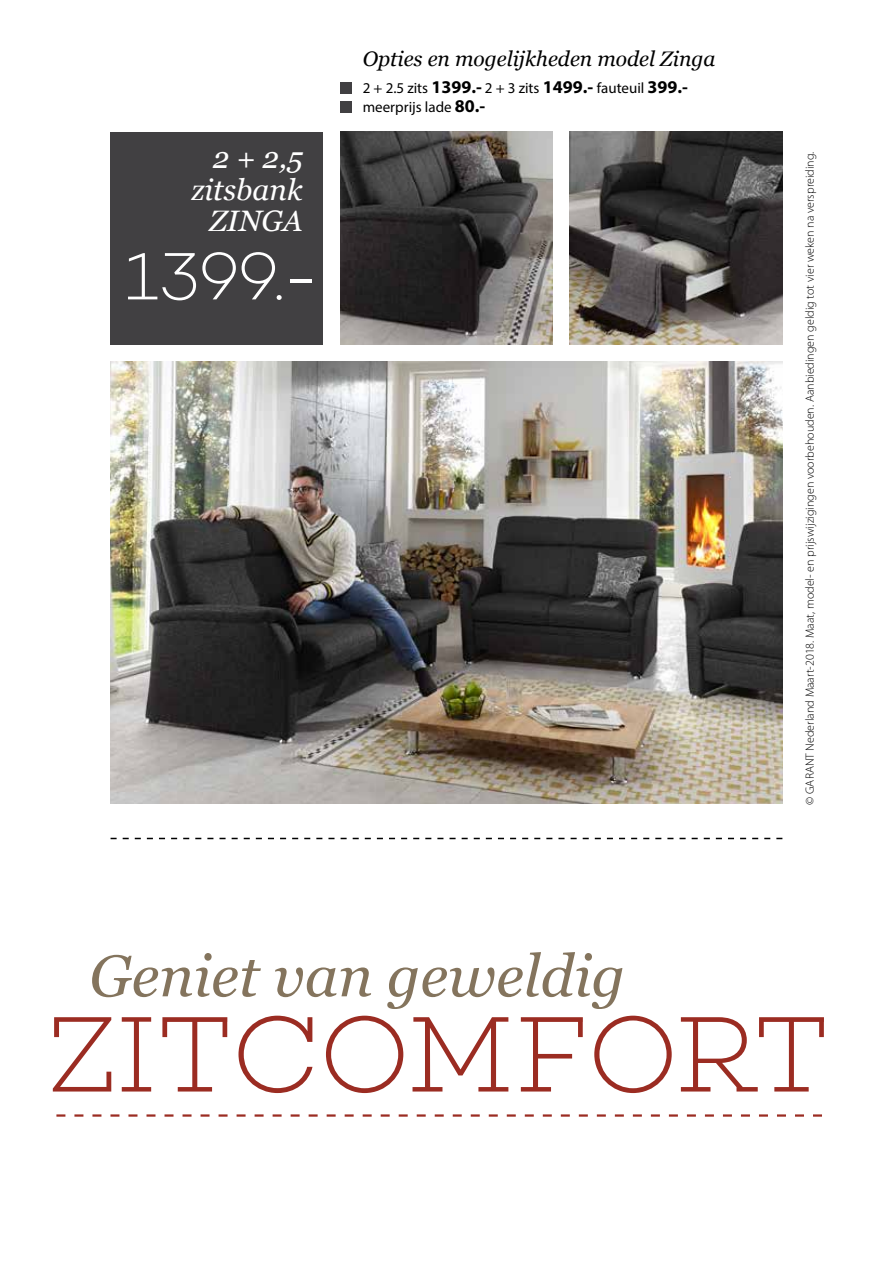
<style>
.page{position:relative;width:893px;height:1263px;background:#fff}
.page>*{position:absolute;margin:0;border:0;box-sizing:border-box;transform-origin:0 0}
.t1{font:109.35px "Choplin Extra Light DEMO";color:#9b2c22}
.t2{font:68.1px "Choplin Extra Light DEMO";color:#fff}
.t3{font:italic 58.5px "Georgia";color:#84745d}
.t4{font:italic 29.55px/31.5px "Georgia";color:#fff;text-align:right}
.t5{font:italic 21px "Georgia";color:#000}
.t6{font:15px/19.5px "Myriad Pro";color:#000}
.t7{font:300 12px "Myriad Pro";color:#000}
.s1{font-weight:700;font-size:18px}
</style>
<div class="page">
<svg style="left:111px;top:838px;width:671px;height:1px"></svg>
<div style="left:111px;top:132px;width:212px;height:212px;background:#414042"></div>
<img style="left:111px;top:361px;width:671px;height:443px">
<img style="left:340px;top:132px;width:213px;height:212px">
<img style="left:570px;top:132px;width:212px;height:212px">
<div style="left:340px;top:82px;width:11px;height:11px;background:#414042"></div>
<div style="left:340px;top:101px;width:11px;height:12px;background:#414042"></div>
<svg style="left:56px;top:1114px;width:766px;height:3px"></svg>
<h3 class="t4" style="left:191px;top:142px;width:113px">2 + 2,5 zitsbank<br>ZINGA</h3>
<h2 class="t2" style="left:124px;top:241px;width:195px">1399.-</h2>
<h3 class="t5" style="left:363px;top:45px;width:354px">Opties en mogelijkheden model Zinga</h3>
<p class="t6" style="left:363px;top:78px;width:327px">2 + 2.5 zits <span class="s1">1399.-</span> 2 + 3 zits <span class="s1">1499.-</span> fauteuil <span class="s1">399.- </span>meerprijs lade <span class="s1">80.-</span></p>
<h3 class="t3" style="left:89px;top:939px;width:537px">Geniet van geweldig</h3>
<p class="t7" style="left:803px;top:805px;width:654px;rotate:-90deg">© GARANT Nederland Maart-2018. Maat, model- en prijswijzigingen voorbehouden. Aanbiedingen geldig tot vier weken na verspreiding.</p>
<h1 class="t1" style="left:49px;top:997px;width:782px">ZITCOMFORT</h1>
</div>
